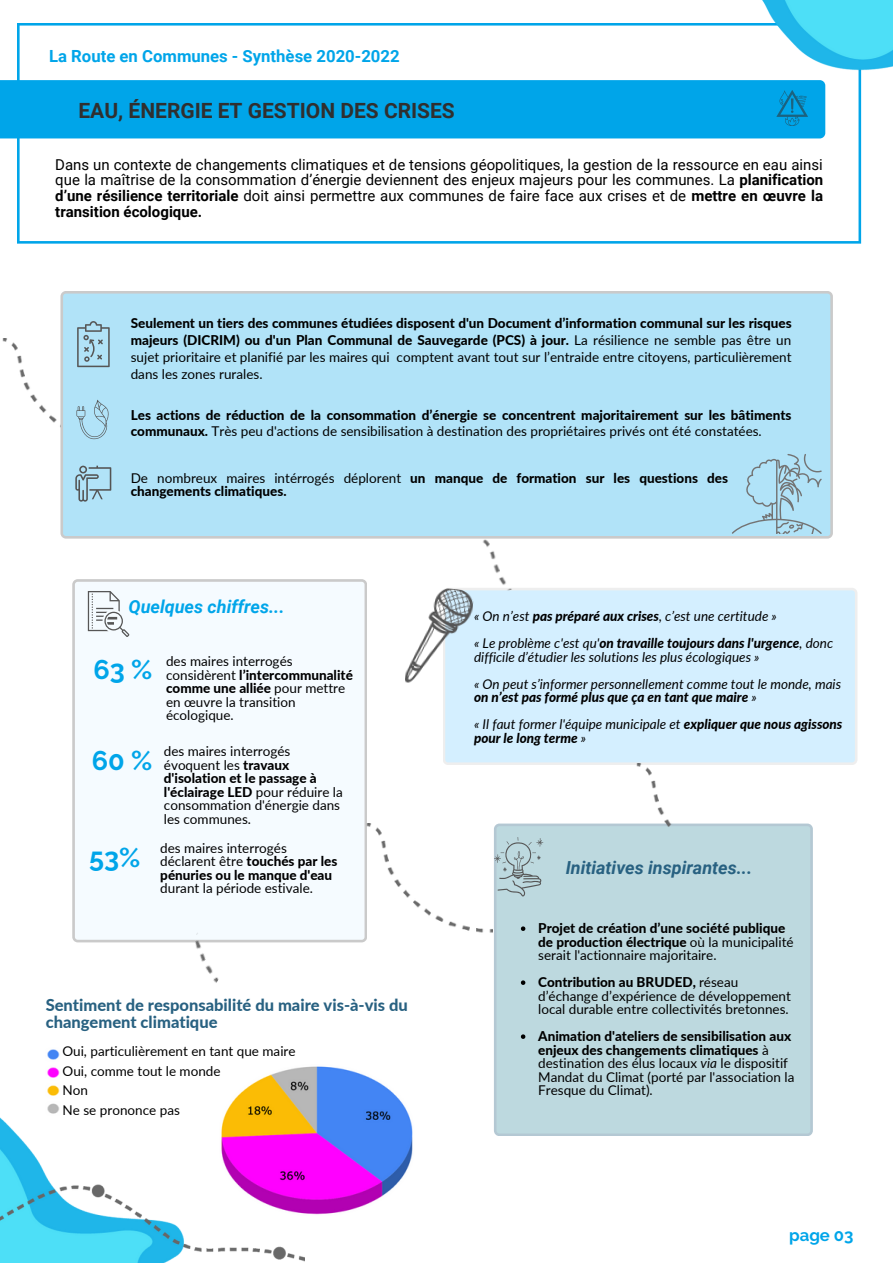
<style>
.page{position:relative;width:893px;height:1264px;background:#fff}
.page>*{position:absolute;margin:0;border:0;box-sizing:border-box;transform-origin:0 0}
.t1{font:700 27px "Raleway";color:#00a5e9}
.t2{font:700 21px "Roboto";color:#302f2f}
.t3{font:italic 700 18px "Roboto";color:#286181}
.t4{font:italic 700 18px "Roboto";color:#00a5e9}
.t5{font:700 16.65px "Roboto";color:#00a5e9}
.t6{font:700 16.65px "Raleway";color:#00a5e9}
.t7{font:800 16.5px/16.8px "Lato";color:#286181}
.t8{font:15px/15.8px "Roboto";color:#000;text-align:justify}
.t9{font:13.5px/13.5px "Lato";color:#000}
.t10{font:800 13.5px/13.5px "Lato";color:#000}
.t11{font:italic 13.5px/27px "Lato";color:#000}
.t12{font:italic 800 13.5px/27px "Lato";color:#000}
.s1{font-weight:700}
.s2{font-weight:800}
.s3{font-weight:400}
.s4{font-style:italic}
</style>
<div class="page">
<svg style="left:17px;top:23px;width:844px;height:220px"></svg>
<img style="left:0;top:1117px;width:305px;height:145px">
<div style="left:72px;top:579px;width:295px;height:363px;background:#f5fbff"></div>
<div style="left:60px;top:291px;width:772px;height:247px;background:#b1e3f8"></div>
<img style="left:2px;top:339px;width:59px;height:121px">
<div style="left:494px;top:823px;width:318px;height:312px;background:#bdd9df"></div>
<img style="left:455px;top:529px;width:130px;height:56px">
<div style="left:443px;top:588px;width:414px;height:177px;background:#d4efff"></div>
<div style="left:0;top:80px;width:825px;height:58px;background:#00a5e9"></div>
<svg style="left:494px;top:837px;width:49px;height:59px;background:#aec6cb"></svg>
<svg style="left:731px;top:454px;width:90px;height:79px;background:#a8d3e5"></svg>
<svg style="left:76px;top:400px;width:33px;height:39px"></svg>
<svg style="left:75px;top:465px;width:36px;height:36px"></svg>
<svg style="left:776px;top:90px;width:31px;height:36px"></svg>
<img style="left:405px;top:588px;width:69px;height:100px">
<svg style="left:88px;top:591px;width:41px;height:46px"></svg>
<img style="left:180px;top:925px;width:58px;height:58px">
<img style="left:361px;top:823px;width:131px;height:120px">
<img style="left:631px;top:763px;width:79px;height:64px">
<img style="left:563px;top:0;width:329px;height:80px">
<svg style="left:77px;top:321px;width:33px;height:46px;background:#9ac0d0"></svg>
<img style="left:47px;top:1049px;width:13px;height:65px">
<img style="left:214px;top:1066px;width:199px;height:149px">
<svg style="left:521px;top:926px;width:4px;height:4px"></svg>
<svg style="left:521px;top:980px;width:4px;height:4px"></svg>
<svg style="left:521px;top:1034px;width:4px;height:4px"></svg>
<p class="t5" style="left:49px;top:47px;width:352px">La Route en Communes - Synthèse 2020-2022</p>
<h2 class="t2" style="left:78px;top:99px;width:378px">EAU, ÉNERGIE ET GESTION DES CRISES</h2>
<p class="t8" style="left:55px;top:156px;width:769px">Dans un contexte de changements climatiques et de tensions géopolitiques, la gestion de la ressource en eau ainsi que la maîtrise de la consommation d’énergie deviennent des enjeux majeurs pour les communes. La <span class="s1">planification d’une résilience territoriale</span> doit ainsi permettre aux communes de faire face aux crises et de <span class="s1">mettre en œuvre la transition écologique.</span></p>
<p class="t9" style="left:131px;top:315px;width:662px;line-height:16.8px;text-align:justify"><span class="s2">Seulement un tiers des communes étudiées disposent d'un Document d’information communal sur les risques majeurs (DICRIM) ou d'un Plan Communal de Sauvegarde (PCS) à jour.</span> La résilience ne semble pas être un sujet prioritaire et planifié par les maires qui comptent avant tout sur l’entraide entre citoyens, particulièrement dans les zones rurales.</p>
<p class="t10" style="left:131px;top:406px;width:662px;line-height:16.8px">Les actions de réduction de la consommation d’énergie se concentrent majoritairement sur les bâtiments communaux. <span class="s3">Très peu d'actions de sensibilisation à destination des propriétaires privés ont été constatées.</span></p>
<p class="t10" style="left:131px;top:471px;width:598px"><span class="s3">De nombreux maires intérrogés déplorent</span> un manque de formation sur les questions des changements climatiques.</p>
<h3 class="t4" style="left:129px;top:596px;width:157px">Quelques chiffres...</h3>
<h1 class="t1" style="left:93px;top:653px;width:61px">63 %</h1>
<p class="t9" style="left:166px;top:654px;width:188px">des maires interrogés considèrent <span class="s2">l’intercommunalité comme une alliée</span> pour mettre en œuvre la transition écologique.</p>
<h1 class="t1" style="left:92px;top:745px;width:62px">60 %</h1>
<p class="t9" style="left:164px;top:744px;width:180px">des maires interrogés évoquent les <span class="s2">travaux d'isolation et le passage à l'éclairage LED</span> pour réduire la consommation d'énergie dans les communes.</p>
<h1 class="t1" style="left:89px;top:841px;width:53px">53%</h1>
<p class="t10" style="left:160px;top:840px;width:178px"><span class="s3">des maires interrogés déclarent être</span> touchés par les pénuries ou le manque d'eau</p>
<p class="t9" style="left:160px;top:881px;width:154px">durant la période estivale.</p>
<p class="t7" style="left:46px;top:996px;width:363px">Sentiment de responsabilité du maire vis-à-vis du changement climatique</p>
<p class="t9" style="left:62px;top:1041px;width:235px;line-height:19.6px">Oui, particulièrement en tant que maire<br>Oui, comme tout le monde<br>Non<br>Ne se prononce pas</p>
<p class="t11" style="left:474px;top:602px;width:360px">« On n’est <span class="s2">pas préparé aux crises</span>, c’est une certitude »<br>« Le problème c'est qu'<span class="s2">on travaille toujours dans l'urgence</span>, donc</p>
<p class="t11" style="left:474px;top:643px;width:368px">difficile d’étudier les solutions les plus écologiques »<br>« On peut s’informer personnellement comme tout le monde, mais</p>
<p class="t12" style="left:474px;top:683px;width:370px">on n’est pas formé plus que ça en tant que maire <span class="s3">»<br>« Il faut former l'équipe municipale et</span> expliquer que nous agissons</p>
<p class="t12" style="left:474px;top:724px;width:113px">pour le long terme <span class="s3">»</span></p>
<h3 class="t3" style="left:565px;top:857px;width:188px">Initiatives inspirantes...</h3>
<p class="t10" style="left:538px;top:921px;width:257px">Projet de création d’une société publique de production électrique <span class="s3">où la municipalité serait l'actionnaire majoritaire.</span></p>
<p class="t9" style="left:538px;top:975px;width:254px"><span class="s2">Contribution au BRUDED,</span> réseau d’échange d’expérience de développement local durable entre collectivités bretonnes.</p>
<p class="t9" style="left:538px;top:1029px;width:258px"><span class="s2">Animation d'ateliers de sensibilisation aux enjeux des changements climatiques</span> à destination des élus locaux <span class="s4">via</span> le dispositif Mandat du Climat (porté par l'association la Fresque du Climat).</p>
<p class="t6" style="left:789px;top:1225px;width:66px">page 03</p>
</div>
